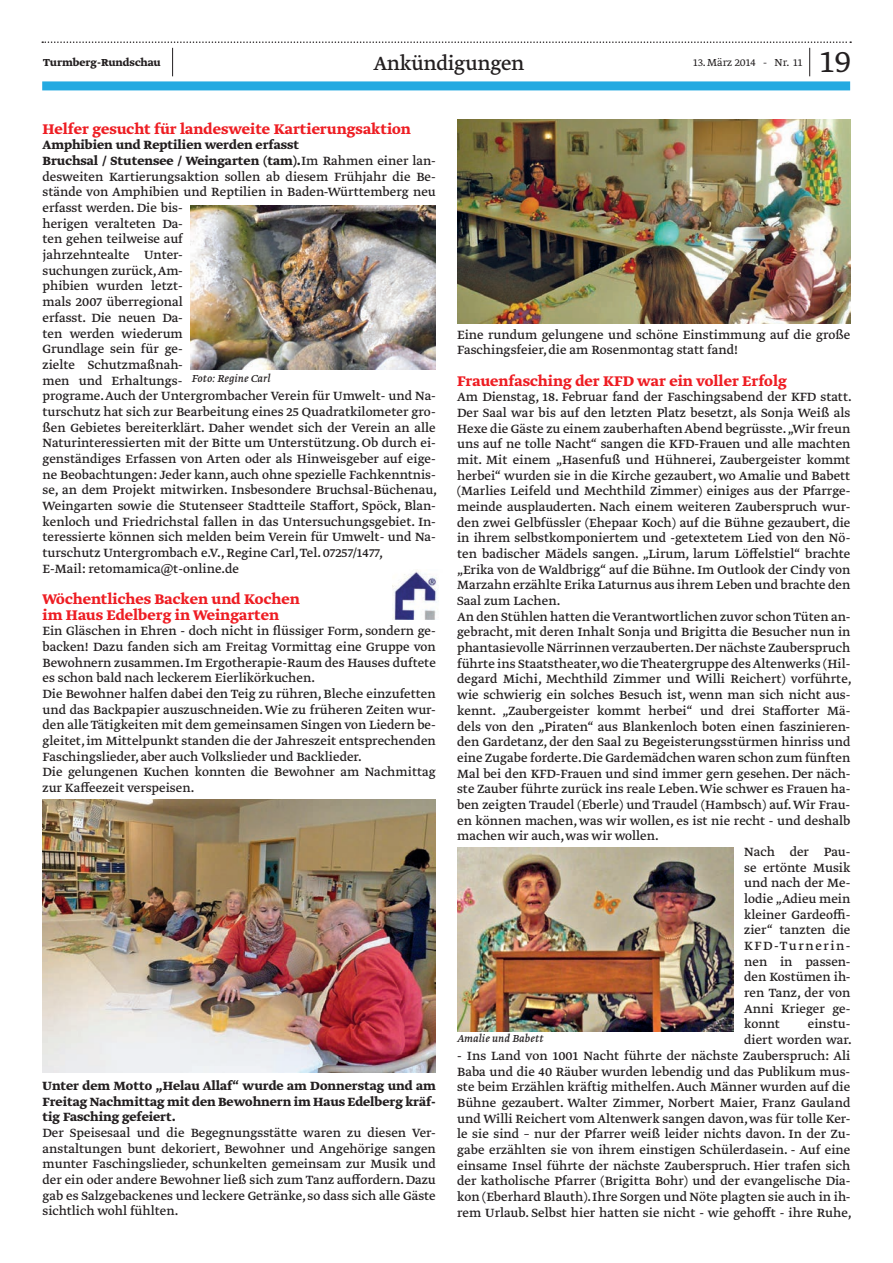
<style>
.page{position:relative;width:893px;height:1263px;background:#fff}
.page>*{position:absolute;margin:0;border:0;box-sizing:border-box;transform-origin:0 0}
.t1{font:300 36px "Greta Text Std";color:#231f20}
.t2{font:22.5px "Greta Text Std";letter-spacing:-.015em;color:#231f20}
.t3{font:16.5px/15.8px "Greta Text Std Bold Min";color:#ee1d23}
.t4{font:14.1px/15.8px "Greta Text Std";color:#231f20}
.t5{font:700 14.1px/15.8px "Greta Text Std";color:#231f20;text-align:justify}
.t6{font:14.1px "Greta Text Std";letter-spacing:.115em;color:#231f20}
.t7{font:italic 12px "Greta Text Std";letter-spacing:.01em;color:#231f20}
.t8{font:700 12px "Greta Text Std";color:#231f20}
.t9{font:300 12px "Greta Text Std";color:#231f20}
.s1{font-weight:700}
</style>
<div class="page">
<div style="left:42px;top:81px;width:808px;height:9px;background:#24aae1"></div>
<svg style="left:42px;top:41px;width:809px;height:35px"></svg>
<img style="left:393px;top:570px;width:45px;height:49px">
<img style="left:190px;top:206px;width:246px;height:164px">
<img style="left:43px;top:799px;width:393px;height:274px">
<img style="left:457px;top:119px;width:393px;height:205px">
<img style="left:457px;top:847px;width:277px;height:185px">
<p class="t8" style="left:43px;top:56px;width:119px">Turmberg-Rundschau</p>
<h2 class="t2" style="left:373px;top:54px;width:152px">Ankündigungen</h2>
<p class="t9" style="left:693px;top:56px;width:111px">13. März 2014 - Nr. 11</p>
<h1 class="t1" style="left:820px;top:41px;width:32px">19</h1>
<p class="t3" style="left:43px;top:122px;width:370px">Helfer gesucht fü r landesweite Kartierungsaktion</p>
<p class="t4" style="left:43px;top:138px;width:396px"><span class="s1">Amphibien und Reptilien werden erfasst<br>Bruchsal / Stutensee / Weingarten (tam).</span>Im Rahmen einer lan&shy;desweiten Kartierungsaktion sollen ab diesem Frü hjahr die Be&shy;stände von Amphibien und Reptilien in Baden-Wü rttemberg neu erfasst werden. Die bis-<br>herigen veralteten Da-<br>ten gehen teilweise auf<br>jahrzehntealte Unter-<br>suchungen zurü ck, Am-<br>phibien wurden letzt-<br>mals 2007 ü berregional<br>erfasst. Die neuen Da-<br>ten werden wiederum<br>Grundlage sein fü r ge-<br>zielte Schutzmaßnah-<br>men und Erhaltungs-<br>programe. Auch der Untergrombacher Verein fü r Umwelt- und Na&shy;turschutz hat sich zur Bearbeitung eines 25 Quadratkilometer gro&shy;ßen Gebietes bereiterklärt. Daher wendet sich der Verein an alle Naturinteressierten mit der Bitte um Unterstü tzung. Ob durch ei&shy;genständiges Erfassen von Arten oder als Hinweisgeber auf eige&shy;ne Beobachtungen: Jeder kann, auch ohne spezielle Fachkenntnis&shy;se, an dem Projekt mitwirken. Insbesondere Bruchsal-Bü chenau, Weingarten sowie die Stutenseer Stadtteile Staffort, Spöck, Blan&shy;kenloch und Friedrichstal fallen in das Untersuchungsgebiet. In&shy;teressierte können sich melden beim Verein fü r Umwelt- und Na&shy;turschutz Untergrombach e.V., Regine Carl, Tel. 07257/1477,<br>E-Mail: retomamica@t-online.de</p>
<p class="t3" style="left:43px;top:592px;width:259px">Wöchentliches Backen und Kochen im Haus Edelberg in Weingarten</p>
<p class="t4" style="left:43px;top:624px;width:395px">Ein Gläschen in Ehren - doch nicht in flü ssiger Form, sondern ge&shy;backen! Dazu fanden sich am Freitag Vormittag eine Gruppe von Bewohnern zusammen. Im Ergotherapie-Raum des Hauses duftete es schon bald nach leckerem Eierlikörkuchen.<br>Die Bewohner halfen dabei den Teig zu rü hren, Bleche einzufetten und das Backpapier auszuschneiden. Wie zu frü heren Zeiten wur&shy;den alle Tätigkeiten mit dem gemeinsamen Singen von Liedern be&shy;gleitet, im Mittelpunkt standen die der Jahreszeit entsprechenden Faschingslieder, aber auch Volkslieder und Backlieder.<br>Die gelungenen Kuchen konnten die Bewohner am Nachmittag zur Kaffeezeit verspeisen.</p>
<p class="t7" style="left:192px;top:371px;width:80px">Foto: Regine Carl</p>
<p class="t5" style="left:43px;top:1078px;width:395px">Unter dem Motto „Helau Allaf“ wurde am Donnerstag und am Freitag Nachmittag mit den Bewohnern im Haus Edelberg kräf&shy;tig Fasching gefeiert.</p>
<p class="t4" style="left:43px;top:1125px;width:395px;text-align:justify">Der Speisesaal und die Begegnungsstätte waren zu diesen Ver&shy;anstaltungen bunt dekoriert, Bewohner und Angehörige sangen munter Faschingslieder, schunkelten gemeinsam zur Musik und der ein oder andere Bewohner ließ sich zum Tanz auffordern. Dazu gab es Salzgebackenes und leckere Getränke, so dass sich alle Gäste sichtlich wohl fü hlten.</p>
<p class="t4" style="left:457px;top:327px;width:395px">Eine rundum gelungene und schöne Einstimmung auf die große<br>Faschingsfeier, die am Rosenmontag statt fand!</p>
<p class="t3" style="left:457px;top:373px;width:331px">Frauenfasching der KFD war ein voller Erfolg</p>
<p class="t4" style="left:457px;top:390px;width:396px">Am Dienstag, 18. Februar fand der Faschingsabend der KFD statt.</p>
<p class="t4" style="left:457px;top:405px;width:395px">Der Saal war bis auf den letzten Platz besetzt, als Sonja Weiß als</p>
<p class="t4" style="left:457px;top:421px;width:395px">Hexe die Gäste zu einem zauberhaften Abend begrü sste. „Wir freun</p>
<p class="t4" style="left:457px;top:437px;width:395px">uns auf ne tolle Nacht“ sangen die KFD-Frauen und alle machten</p>
<p class="t4" style="left:457px;top:452px;width:395px">mit. Mit einem „Hasenfuß und Hü hnerei, Zaubergeister kommt</p>
<p class="t4" style="left:457px;top:468px;width:395px">herbei“ wurden sie in die Kirche gezaubert, wo Amalie und Babett</p>
<p class="t4" style="left:457px;top:484px;width:395px">(Marlies Leifeld und Mechthild Zimmer) einiges aus der Pfarrge-</p>
<p class="t4" style="left:457px;top:500px;width:395px">meinde ausplauderten. Nach einem weiteren Zauberspruch wur-</p>
<p class="t4" style="left:457px;top:515px;width:395px">den zwei Gelbfü ssler (Ehepaar Koch) auf die Bü hne gezaubert, die</p>
<p class="t4" style="left:457px;top:531px;width:395px">in ihrem selbstkomponiertem und -getextetem Lied von den Nö-</p>
<p class="t4" style="left:457px;top:547px;width:395px">ten badischer Mädels sangen. „Lirum, larum Löffelstiel“ brachte</p>
<p class="t4" style="left:457px;top:562px;width:395px">„Erika von de Waldbrigg“ auf die Bü hne. Im Outlook der Cindy von</p>
<p class="t4" style="left:457px;top:578px;width:395px">Marzahn erzählte Erika Laturnus aus ihrem Leben und brachte den</p>
<p class="t4" style="left:457px;top:594px;width:105px">Saal zum Lachen.</p>
<p class="t4" style="left:457px;top:609px;width:395px">An den Stü hlen hatten die Verantwortlichen zuvor schon Tü ten an-</p>
<p class="t4" style="left:457px;top:625px;width:395px">gebracht, mit deren Inhalt Sonja und Brigitta die Besucher nun in</p>
<p class="t4" style="left:457px;top:641px;width:395px">phantasievolle Närrinnen verzauberten. Der nächste Zauberspruch</p>
<p class="t4" style="left:457px;top:656px;width:395px">fü hrte ins Staatstheater,wo die Theatergruppe des Altenwerks (Hil-</p>
<p class="t4" style="left:457px;top:672px;width:396px">degard Michi, Mechthild Zimmer und Willi Reichert) vorfü hrte,</p>
<p class="t4" style="left:457px;top:688px;width:395px">wie schwierig ein solches Besuch ist, wenn man sich nicht aus-</p>
<p class="t4" style="left:457px;top:703px;width:395px">kennt. „Zaubergeister kommt herbei“ und drei Stafforter Mä-</p>
<p class="t4" style="left:457px;top:719px;width:395px">dels von den „Piraten“ aus Blankenloch boten einen faszinieren-</p>
<p class="t4" style="left:457px;top:735px;width:395px">den Gardetanz, der den Saal zu Begeisterungsstü rmen hinriss und</p>
<p class="t4" style="left:457px;top:750px;width:395px">eine Zugabe forderte. Die Gardemädchen waren schon zum fü nften</p>
<p class="t4" style="left:457px;top:766px;width:395px">Mal bei den KFD-Frauen und sind immer gern gesehen. Der näch-</p>
<p class="t4" style="left:457px;top:782px;width:395px">ste Zauber fü hrte zurü ck ins reale Leben. Wie schwer es Frauen ha-</p>
<p class="t4" style="left:457px;top:797px;width:395px">ben zeigten Traudel (Eberle) und Traudel (Hambsch) auf. Wir Frau-</p>
<p class="t4" style="left:457px;top:813px;width:395px">en können machen, was wir wollen, es ist nie recht - und deshalb</p>
<p class="t4" style="left:457px;top:829px;width:203px">machen wir auch, was wir wollen.</p>
<p class="t4" style="left:744px;top:844px;width:108px">Nach der Pau-</p>
<p class="t4" style="left:744px;top:860px;width:108px">se ertönte Musik</p>
<p class="t4" style="left:744px;top:876px;width:108px">und nach der Me-</p>
<p class="t4" style="left:744px;top:891px;width:108px">lodie „Adieu mein</p>
<p class="t4" style="left:744px;top:907px;width:108px">kleiner Gardeoffi-</p>
<p class="t4" style="left:744px;top:923px;width:108px">zier“ tanzten die</p>
<p class="t6" style="left:744px;top:940px;width:108px">KFD-Turnerin-</p>
<p class="t4" style="left:744px;top:954px;width:108px">nen in passen-</p>
<p class="t4" style="left:744px;top:970px;width:108px">den Kostü men ih-</p>
<p class="t4" style="left:744px;top:986px;width:108px">ren Tanz, der von</p>
<p class="t4" style="left:744px;top:1001px;width:108px">Anni Krieger ge-</p>
<p class="t4" style="left:744px;top:1017px;width:37px">konnt</p>
<p class="t4" style="left:744px;top:1017px;width:109px;text-align:right">einstu-<br>diert worden war.</p>
<p class="t4" style="left:457px;top:1048px;width:396px;text-align:justify">- Ins Land von 1001 Nacht fü hrte der nächste Zauberspruch: Ali Baba und die 40 Räuber wurden lebendig und das Publikum mus&shy;ste beim Erzählen kräftig mithelfen. Auch Männer wurden auf die Bü hne gezaubert. Walter Zimmer, Norbert Maier, Franz Gauland und Willi Reichert vom Altenwerk sangen davon, was fü r tolle Ker&shy;le sie sind – nur der Pfarrer weiß leider nichts davon. In der Zu&shy;gabe erzählten sie von ihrem einstigen Schü lerdasein. - Auf eine einsame Insel fü hrte der nächste Zauberspruch. Hier trafen sich der katholische Pfarrer (Brigitta Bohr) und der evangelische Dia&shy;kon (Eberhard Blauth). Ihre Sorgen und Nöte plagten sie auch in ih&shy;rem Urlaub. Selbst hier hatten sie nicht - wie gehofft - ihre Ruhe,</p>
<p class="t7" style="left:457px;top:1032px;width:88px">Amalie und Babett</p>
</div>
